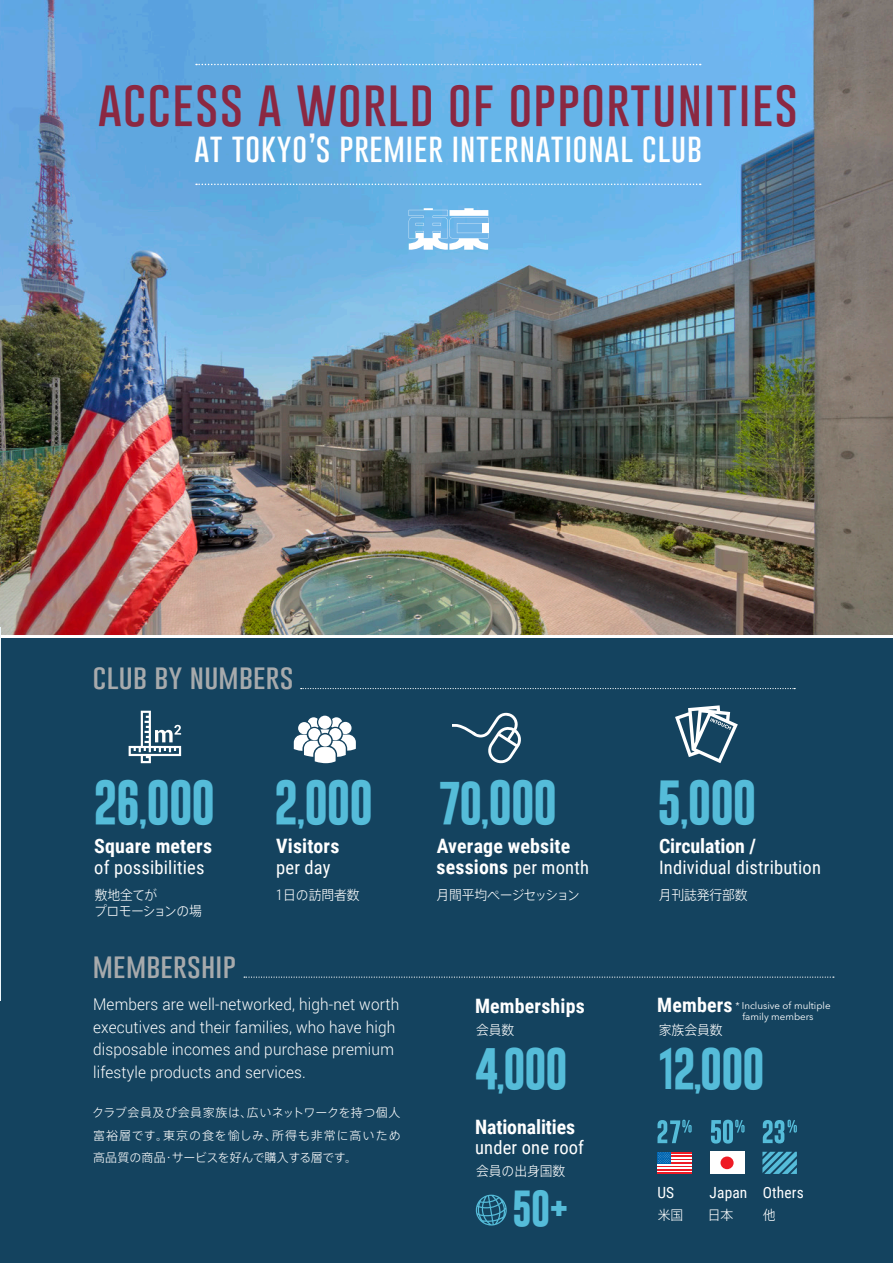
<style>
.page{position:relative;width:893px;height:1263px;background:#fff}
.page>*{position:absolute;margin:0;border:0;box-sizing:border-box;transform-origin:0 0}
.t1{font:100 48px "Gobold";letter-spacing:.03em;color:#8b2842}
.t2{font:700 45px "Gobold";letter-spacing:-.04em;color:#55bcd9}
.t3{font:700 42.3px "Gobold";letter-spacing:-.04em;color:#55bcd9}
.t4{font:700 36.6px "Gobold";color:#55bcd9}
.t5{font:100 30px "Gobold";letter-spacing:.03em;color:#fff}
.t6{font:100 25.5px "Gobold";letter-spacing:.01em;color:#a7aaac;scale:1.1 1}
.t7{font:700 19.8px/20.4px "Roboto Condensed";letter-spacing:.01em;color:#fff}
.t8{font:18.45px "Roboto Condensed";letter-spacing:.01em;color:#fff}
.t9{font:300 16.2px/22.5px "Roboto";letter-spacing:.01em;color:#fff;scale:.95 1}
.t10{font:15.45px "Roboto Condensed";letter-spacing:.01em;color:#fff}
.t11{font:300 13.5px "Axis Std";letter-spacing:-.01em;color:#fff;scale:.95 1}
.t12{font:300 13.5px/16.2px "Axis Std";letter-spacing:-.045em;color:#fff;scale:.95 1}
.t13{font:300 13.5px "Axis Std";letter-spacing:-.07em;color:#fff;scale:.95 1}
.t14{font:300 12px/22.5px "Axis Std";letter-spacing:.01em;color:#fff;text-align:justify}
.t15{font:9.75px/11.7px "Avenir Next LT Pro";color:#fff}
.s1{font-size:27px}
.s2{font-size:43.5px}
.s3{font-weight:400;font-size:18.45px}
.s4{font-style:italic}
.s5{font-family:"Roboto Condensed";font-size:57.45px}
</style>
<div class="page">
<img style="left:0;top:0;width:893px;height:635px">
<div style="left:0;top:638px;width:893px;height:625px;background:#14435f"></div>
<svg style="left:301px;top:688px;width:494px;height:1px"></svg>
<svg style="left:244px;top:976px;width:590px;height:2px"></svg>
<svg style="left:129px;top:711px;width:52px;height:52px"></svg>
<svg style="left:294px;top:717px;width:62px;height:46px"></svg>
<svg style="left:452px;top:712px;width:69px;height:52px"></svg>
<svg style="left:675px;top:705px;width:63px;height:58px"></svg>
<svg style="left:476px;top:1195px;width:31px;height:30px"></svg>
<svg style="left:409px;top:208px;width:79px;height:42px"></svg>
<svg style="left:196px;top:184px;width:505px;height:1px"></svg>
<svg style="left:196px;top:64px;width:505px;height:1px"></svg>
<hr style="left:0;top:628px;width:1px;height:373px;background:#eef7fc">
<div style="left:710px;top:1152px;width:34px;height:22px;background:#fff"></div>
<div style="left:720px;top:1156px;width:14px;height:13px;background:#ee1b25;border-radius:50%"></div>
<svg style="left:657px;top:1152px;width:35px;height:22px"></svg>
<svg style="left:762px;top:1152px;width:35px;height:22px"></svg>
<svg style="left:657px;top:1120px;width:35px;height:23px"></svg>
<svg style="left:763px;top:1120px;width:34px;height:23px"></svg>
<svg style="left:711px;top:1120px;width:34px;height:23px"></svg>
<h1 class="t1" style="left:98px;top:72px;width:701px">ACCESS A WORLD OF OPPORTUNITIES</h1>
<h3 class="t5" style="left:195px;top:129px;width:509px">AT TOKYO’S PREMIER INTERNATIONAL CLUB</h3>
<h3 class="t6" style="left:93px;top:660px;width:184px">CLUB BY NUMBERS</h3>
<h2 class="t2" style="left:93px;top:773px;width:124px">26<span class="s1">,</span>000</h2>
<p class="t7" style="left:94px;top:835px;width:119px">Square meters</p>
<p class="t8" style="left:94px;top:854px;width:112px">of possibilities</p>
<h2 class="t2" style="left:274px;top:773px;width:101px">2<span class="s1">,</span>000</h2>
<p class="t7" style="left:276px;top:835px;width:65px">Visitors</p>
<p class="t8" style="left:276px;top:854px;width:56px">per day</p>
<h2 class="t2" style="left:438px;top:773px;width:121px"><span class="s2">70</span><span class="s1">,</span>000</h2>
<p class="t7" style="left:437px;top:835px;width:154px">Average website sessions <span class="s3">per month</span></p>
<h2 class="t2" style="left:657px;top:773px;width:101px">5<span class="s1">,</span>000</h2>
<p class="t7" style="left:659px;top:835px;width:98px">Circulation /</p>
<p class="t8" style="left:659px;top:854px;width:163px">Individual distribution</p>
<p class="t12" style="left:94px;top:886px;width:115px">敷地全てが<br>プロモーションの場</p>
<p class="t11" style="left:275px;top:885px;width:90px">1日の訪問者数</p>
<p class="t13" style="left:437px;top:885px;width:153px">月間平均ページセッション</p>
<p class="t11" style="left:659px;top:885px;width:95px">月刊誌発行部数</p>
<h3 class="t6" style="left:93px;top:949px;width:132px">MEMBERSHIP</h3>
<p class="t9" style="left:93px;top:992px;width:324px">Members are well-networked, high-net worth executives and their families, who have high disposable incomes and purchase premium lifestyle products and services.</p>
<p class="t14" style="left:93px;top:1100px;width:310px">クラブ会員及び会員家族は、広いネットワークを持つ個人富裕層です。東京の食を愉しみ、所得も非常に高いため高品質の商品・サービスを好んで購入する層です。</p>
<p class="t7" style="left:475px;top:995px;width:111px">Memberships</p>
<p class="t7" style="left:657px;top:994px;width:77px">Members</p>
<p class="t15" style="left:742px;top:999px;width:90px;text-indent:-7px"><span class="s4">*</span> Inclusive of multiple family members</p>
<p class="t11" style="left:476px;top:1020px;width:42px">会員数</p>
<p class="t11" style="left:659px;top:1020px;width:69px">家族会員数</p>
<h3 class="t3" style="left:475px;top:1041px;width:94px">4<span class="s1">,</span>000</h3>
<h3 class="t3" style="left:657px;top:1041px;width:109px"><span class="s5">1</span>2<span class="s1">,</span>000</h3>
<p class="t7" style="left:475px;top:1116px;width:102px">Nationalities</p>
<p class="t8" style="left:475px;top:1135px;width:111px">under one roof</p>
<p class="t11" style="left:476px;top:1161px;width:95px">会員の出身国数</p>
<h3 class="t4" style="left:512px;top:1185px;width:58px">50+</h3>
<p class="t10" style="left:657px;top:1182px;width:18px">US</p>
<p class="t10" style="left:709px;top:1182px;width:96px">Japan Others</p>
<p class="t11" style="left:658px;top:1205px;width:28px">米国</p>
<p class="t11" style="left:708px;top:1205px;width:28px">日本</p>
<p class="t11" style="left:763px;top:1205px;width:15px">他</p>
</div>
